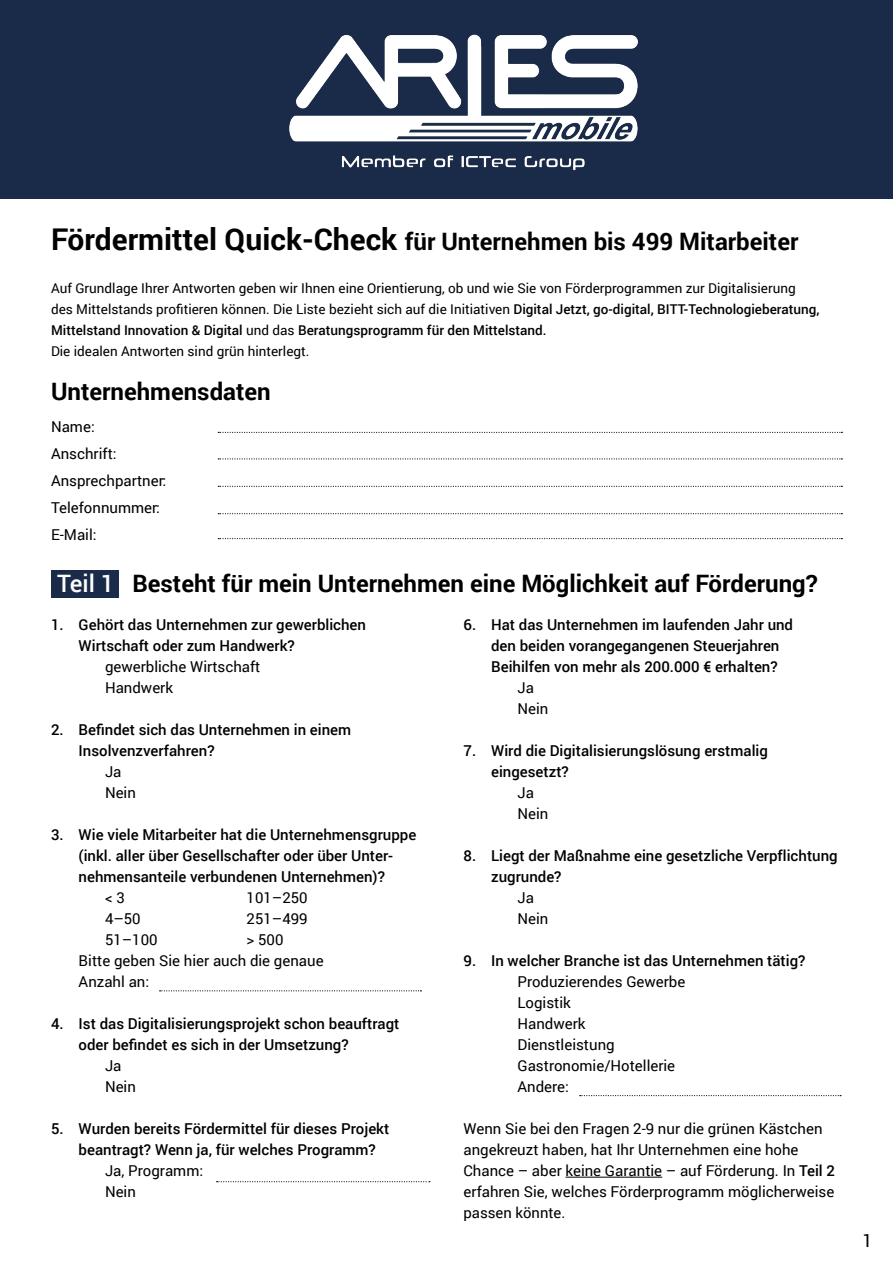
<style>
.page{position:relative;width:893px;height:1263px;background:#fff}
.page>*{position:absolute;margin:0;border:0;box-sizing:border-box;transform-origin:0 0}
.t1{font:700 24px "Roboto";color:#000}
.t2{font:700 24px "Roboto";color:#020203}
.t3{font:18px "Roboto";color:#000}
.t4{font:500 15px/21px "Roboto";color:#000}
.t5{font:15px/21px "Roboto";color:#000}
.t6{font:14.85px "Roboto";color:#000}
.t7{font:13.5px/21px "Roboto";color:#000}
.s1{font-size:30px}
.s2{font-weight:500}
.s3{font-weight:500;color:#fff}
</style>
<div class="page">
<div style="left:51px;top:570px;width:67px;height:28px;background:#1a2a49"></div>
<div style="left:0;top:0;width:893px;height:198px;background:#1a2a49"></div>
<hr style="left:565px;top:1177px;width:97px;height:1px;background:#000">
<svg style="left:218px;top:432px;width:624px;height:1px"></svg>
<svg style="left:218px;top:458px;width:624px;height:1px"></svg>
<svg style="left:218px;top:486px;width:624px;height:1px"></svg>
<svg style="left:218px;top:538px;width:624px;height:1px"></svg>
<svg style="left:218px;top:513px;width:624px;height:1px"></svg>
<svg style="left:160px;top:990px;width:261px;height:1px"></svg>
<svg style="left:217px;top:1181px;width:213px;height:1px"></svg>
<svg style="left:580px;top:1095px;width:261px;height:1px"></svg>
<img style="left:289px;top:34px;width:349px;height:137px">
<h1 class="t2" style="left:51px;top:225px;width:749px"><span class="s1">Fördermittel Quick-Check</span> für Unternehmen bis 499 Mitarbeiter</h1>
<p class="t7" style="left:51px;top:277px;width:770px">Auf Grundlage Ihrer Antworten geben wir Ihnen eine Orientierung, ob und wie Sie von Förderprogrammen zur Digitalisierung des Mittelstands profitieren können. Die Liste bezieht sich auf die Initiativen <span class="s2">Digital Jetzt, go-digital, BITT-Technologieberatung, Mittelstand Innovation &amp; Digital</span> und das <span class="s2">Beratungsprogramm für den Mittelstand.<br></span>Die idealen Antworten sind grün hinterlegt.</p>
<h1 class="t1" style="left:51px;top:375px;width:221px">Unternehmensdaten</h1>
<p class="t5" style="left:51px;top:413px;width:117px;line-height:27px">Name:<br>Anschrift:<br>Ansprechpartner:<br>Telefonnummer:<br>E-Mail:</p>
<h1 class="t1" style="left:57px;top:567px;width:762px"><span class="s3">Teil 1</span> Besteht für mein Unternehmen eine Möglichkeit auf Förderung?</h1>
<p class="t4" style="left:79px;top:614px;width:289px;text-indent:-28px">1. Gehört das Unternehmen zur gewerblichen<br>Wirtschaft oder zum Handwerk?</p>
<p class="t5" style="left:105px;top:656px;width:157px">gewerbliche Wirtschaft<br>Handwerk</p>
<p class="t4" style="left:79px;top:719px;width:274px;text-indent:-28px">2. Befindet sich das Unternehmen in einem<br>Insolvenzverfahren?</p>
<p class="t5" style="left:105px;top:761px;width:32px">Ja<br>Nein</p>
<p class="t4" style="left:51px;top:824px;width:367px;text-align:center">3. Wie viele Mitarbeiter hat die Unternehmensgruppe (inkl. aller über Gesellschafter oder über Unter&shy;nehmensanteile verbundenen Unternehmen)?</p>
<p class="t5" style="left:105px;top:887px;width:54px">&lt; 3<br>4–50<br>51–100</p>
<p class="t5" style="left:247px;top:887px;width:63px;text-align:justify">101–250<br>251–499 &gt; 500</p>
<p class="t5" style="left:79px;top:950px;width:246px">Bitte geben Sie hier auch die genaue<br>Anzahl an:</p>
<p class="t4" style="left:79px;top:1013px;width:322px;text-indent:-28px">4. Ist das Digitalisierungsprojekt schon beauftragt oder befindet es sich in der Umsetzung?</p>
<p class="t5" style="left:105px;top:1055px;width:32px">Ja<br>Nein</p>
<p class="t4" style="left:79px;top:1118px;width:312px;text-indent:-28px">5. Wurden bereits Fördermittel für dieses Projekt beantragt? Wenn ja, für welches Programm?</p>
<p class="t5" style="left:105px;top:1160px;width:100px">Ja, Programm:<br>Nein</p>
<p class="t4" style="left:491px;top:614px;width:303px;text-indent:-28px">6. Hat das Unternehmen im laufenden Jahr und den beiden vorangegangenen Steuerjahren<br>Beihilfen von mehr als 200.000 € erhalten?</p>
<p class="t5" style="left:517px;top:677px;width:32px">Ja<br>Nein</p>
<p class="t4" style="left:491px;top:740px;width:278px;text-indent:-28px">7. Wird die Digitalisierungslösung erstmalig eingesetzt?</p>
<p class="t5" style="left:517px;top:782px;width:32px">Ja<br>Nein</p>
<p class="t4" style="left:491px;top:845px;width:348px;text-indent:-28px">8. Liegt der Maßnahme eine gesetzliche Verpflichtung zugrunde?</p>
<p class="t5" style="left:517px;top:887px;width:32px">Ja<br>Nein</p>
<p class="t4" style="left:463px;top:950px;width:344px">9. In welcher Branche ist das Unternehmen tätig?</p>
<p class="t5" style="left:517px;top:971px;width:169px">Produzierendes Gewerbe<br>Logistik<br>Handwerk<br>Dienstleistung<br>Gastronomie/Hotellerie<br>Andere:</p>
<p class="t5" style="left:463px;top:1118px;width:373px">Wenn Sie bei den Fragen 2-9 nur die grünen Kästchen angekreuzt haben, hat Ihr Unternehmen eine hohe Chance – aber keine Garantie – auf Förderung. In <span class="s2">Teil 2 </span>erfahren Sie, welches Förderprogramm möglicherweise</p>
<p class="t6" style="left:463px;top:1202px;width:103px">passen könnte.</p>
<p class="t3" style="left:862px;top:1228px;width:12px">1</p>
</div>
